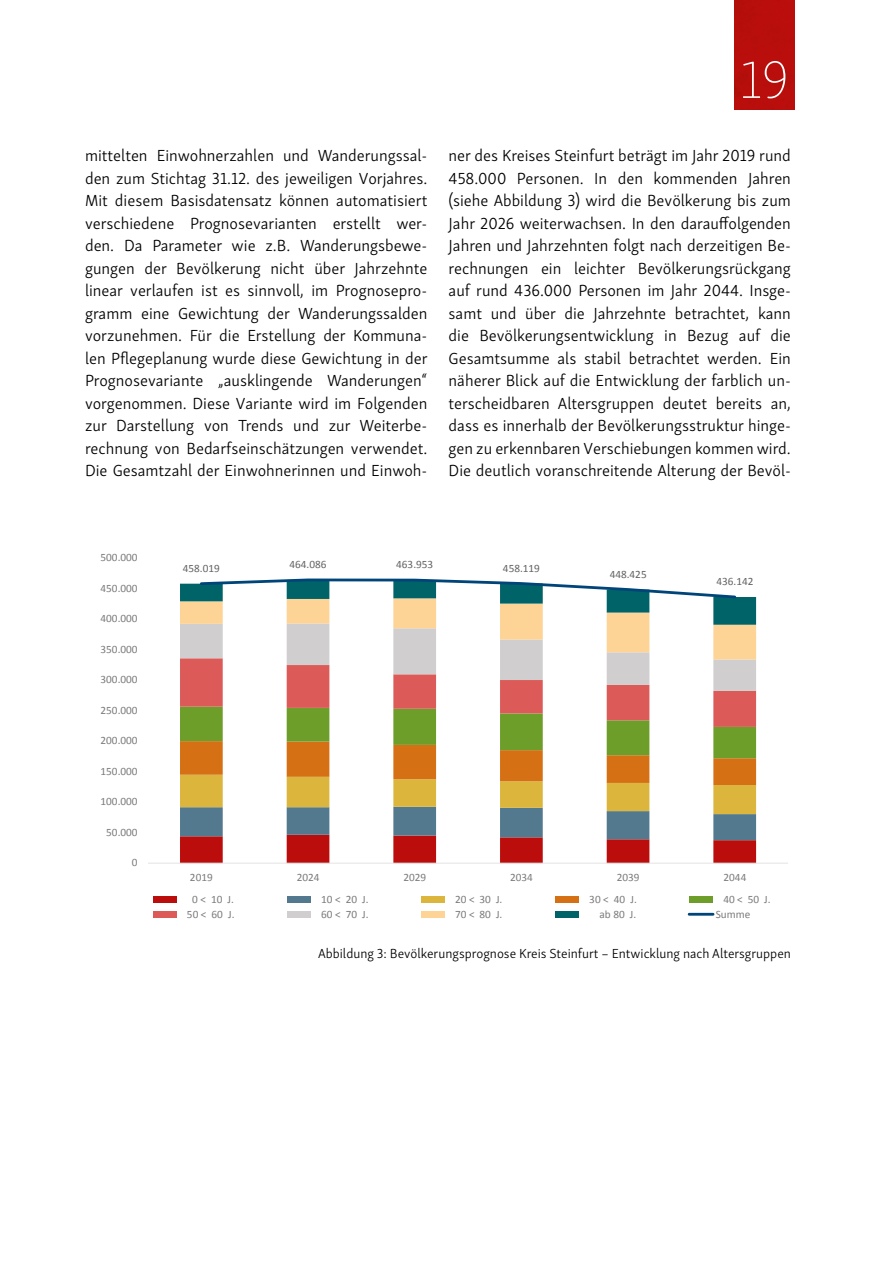
<style>
.page{position:relative;width:893px;height:1263px;background:#fff}
.page>*{position:absolute;margin:0;border:0;box-sizing:border-box;transform-origin:0 0}
.t1{font:100 54px "Skolar Sans Latn";color:#fff}
.t2{font:300 16.5px/22.5px "Skolar Sans Latn";color:#000;text-align:justify}
.t3{font:300 13.5px "Skolar Sans Latn";color:#000}
.t4{font:11.25px "Calibri";color:#7b7b7b}
.t5{font:11.25px "Calibri";color:#646363}
</style>
<div class="page">
<div style="left:735px;top:0;width:59px;height:109px;background:#b90e0c"></div>
<hr style="left:148px;top:863px;width:640px;height:1px;background:#e3e3e3">
<svg style="left:180px;top:578px;width:576px;height:285px"></svg>
<div style="left:153px;top:897px;width:24px;height:6px;background:#bb0e0c"></div>
<div style="left:287px;top:897px;width:24px;height:6px;background:#52798e"></div>
<div style="left:421px;top:897px;width:24px;height:6px;background:#dcb53d"></div>
<div style="left:555px;top:897px;width:24px;height:6px;background:#d67015"></div>
<div style="left:689px;top:897px;width:24px;height:6px;background:#6c9e29"></div>
<div style="left:153px;top:911px;width:24px;height:6px;background:#dc5b58"></div>
<div style="left:287px;top:911px;width:24px;height:6px;background:#d0cece"></div>
<div style="left:421px;top:911px;width:24px;height:6px;background:#fdd396"></div>
<div style="left:555px;top:911px;width:24px;height:6px;background:#006367"></div>
<hr style="left:689px;top:913px;width:24px;height:3px;background:#00457a">
<h1 class="t1" style="left:740px;top:42px;width:51px">19</h1>
<p class="t2" style="left:85px;top:143px;width:344px">mittelten Einwohnerzahlen und Wanderungssal&shy;den zum Stichtag 31.12. des jeweiligen Vorjahres.<br>Mit diesem Basisdatensatz können automatisiert verschiedene Prognosevarianten erstellt wer&shy;den. Da Parameter wie z.B. Wanderungsbewe&shy;gungen der Bevölkerung nicht über Jahrzehnte linear verlaufen ist es sinnvoll, im Prognosepro&shy;gramm eine Gewichtung der Wanderungssalden vorzunehmen. Für die Erstellung der Kommuna&shy;len Pflegeplanung wurde diese Gewichtung in der Prognosevariante „ausklingende Wanderungen“ vorgenommen. Diese Variante wird im Folgenden zur Darstellung von Trends und zur Weiterbe&shy;rechnung von Bedarfseinschätzungen verwendet.<br>Die Gesamtzahl der Einwohnerinnen und Einwoh-</p>
<p class="t2" style="left:449px;top:143px;width:344px">ner des Kreises Steinfurt beträgt im Jahr 2019 rund 458.000 Personen. In den kommenden Jahren (siehe Abbildung 3) wird die Bevölkerung bis zum Jahr 2026 weiterwachsen. In den darauffolgenden Jahren und Jahrzehnten folgt nach derzeitigen Be&shy;rechnungen ein leichter Bevölkerungsrückgang auf rund 436.000 Personen im Jahr 2044. Insge&shy;samt und über die Jahrzehnte betrachtet, kann die Bevölkerungsentwicklung in Bezug auf die Gesamtsumme als stabil betrachtet werden. Ein näherer Blick auf die Entwicklung der farblich un&shy;terscheidbaren Altersgruppen deutet bereits an, dass es innerhalb der Bevölkerungsstruktur hinge&shy;gen zu erkennbaren Verschiebungen kommen wird.<br>Die deutlich voranschreitende Alterung der Bevöl-</p>
<p class="t4" style="left:101px;top:550px;width:39px">500.000</p>
<p class="t4" style="left:101px;top:581px;width:39px">450.000</p>
<p class="t4" style="left:101px;top:611px;width:39px">400.000</p>
<p class="t4" style="left:101px;top:642px;width:39px">350.000</p>
<p class="t4" style="left:101px;top:672px;width:39px">300.000</p>
<p class="t4" style="left:101px;top:703px;width:39px">250.000</p>
<p class="t4" style="left:101px;top:733px;width:39px">200.000</p>
<p class="t4" style="left:101px;top:764px;width:39px">150.000</p>
<p class="t4" style="left:101px;top:794px;width:39px">100.000</p>
<p class="t4" style="left:106px;top:825px;width:33px">50.000</p>
<p class="t4" style="left:132px;top:856px;width:7px">0</p>
<p class="t5" style="left:183px;top:561px;width:38px">458.019</p>
<p class="t5" style="left:290px;top:557px;width:39px">464.086</p>
<p class="t5" style="left:396px;top:557px;width:39px">463.953</p>
<p class="t5" style="left:503px;top:561px;width:39px">458.119</p>
<p class="t5" style="left:610px;top:567px;width:39px">448.425</p>
<p class="t5" style="left:716px;top:574px;width:39px">436.142</p>
<p class="t4" style="left:190px;top:870px;width:24px">2019</p>
<p class="t4" style="left:297px;top:870px;width:24px">2024</p>
<p class="t4" style="left:403px;top:870px;width:24px">2029</p>
<p class="t4" style="left:510px;top:870px;width:24px">2034</p>
<p class="t4" style="left:617px;top:870px;width:24px">2039</p>
<p class="t4" style="left:724px;top:870px;width:24px">2044</p>
<p class="t4" style="left:192px;top:892px;width:43px">0 &lt; 10 J.</p>
<p class="t4" style="left:321px;top:892px;width:49px">10 &lt; 20 J.</p>
<p class="t4" style="left:455px;top:892px;width:49px">20 &lt; 30 J.</p>
<p class="t4" style="left:589px;top:892px;width:49px">30 &lt; 40 J.</p>
<p class="t4" style="left:723px;top:892px;width:49px">40 &lt; 50 J.</p>
<p class="t4" style="left:187px;top:907px;width:49px">50 &lt; 60 J.</p>
<p class="t4" style="left:321px;top:907px;width:49px">60 &lt; 70 J.</p>
<p class="t4" style="left:455px;top:907px;width:49px">70 &lt; 80 J.</p>
<p class="t4" style="left:600px;top:907px;width:38px">ab 80 J.</p>
<p class="t4" style="left:716px;top:907px;width:36px">Summe</p>
<p class="t3" style="left:318px;top:943px;width:474px">Abbildung 3: Bevölkerungsprognose Kreis Steinfurt – Entwicklung nach Altersgruppen</p>
</div>
